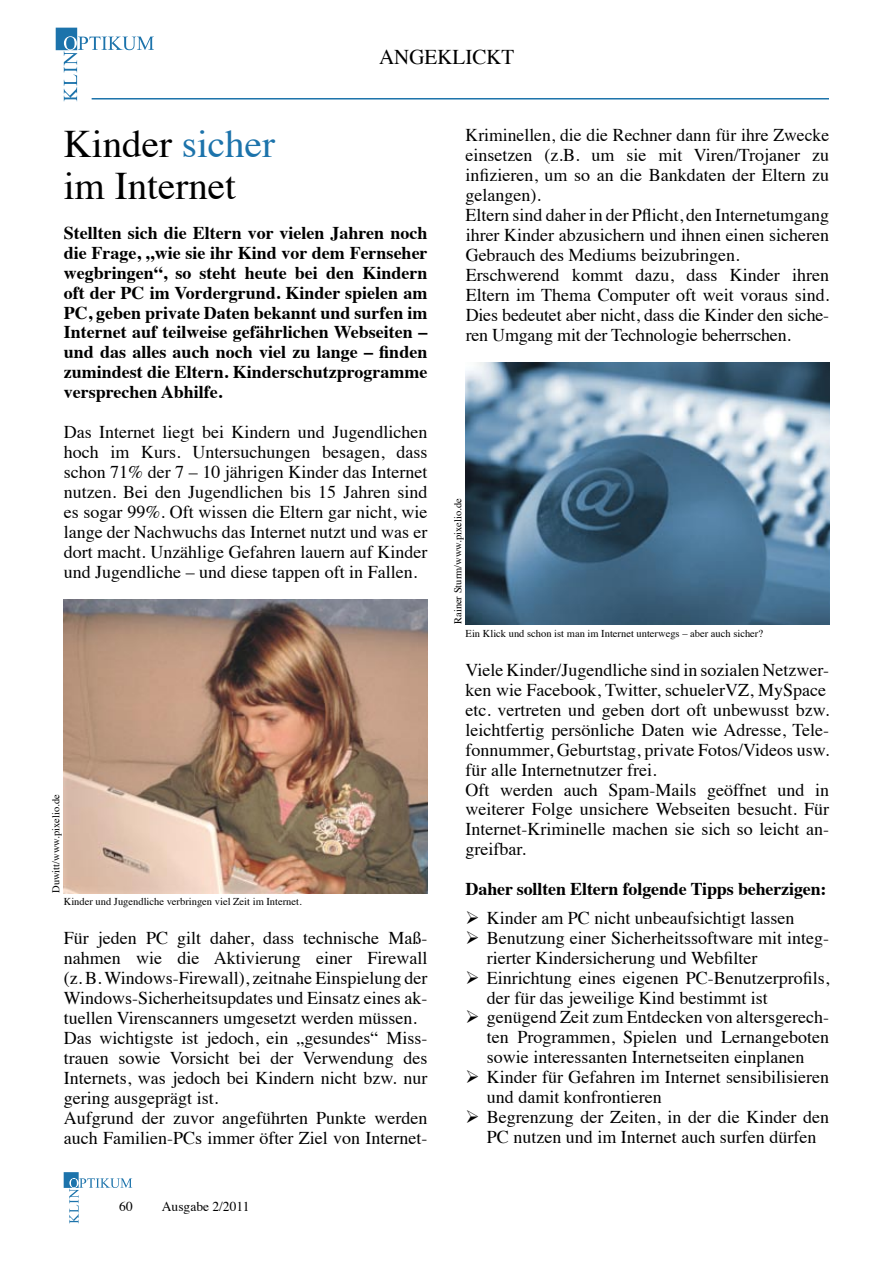
<style>
.page{position:relative;width:893px;height:1263px;background:#fff}
.page>*{position:absolute;margin:0;border:0;box-sizing:border-box;transform-origin:0 0}
.t1{font:39px/42px "Times";color:#000}
.t2{font:21px "Times";color:#000}
.t3{font:18px/20px "Times";color:#000}
.t4{font:700 18px/20px "Times";color:#000;text-align:justify}
.t5{font:13.5px "Times";color:#000}
.t6{font:10.5px "Times";color:#000}
.s1{color:#1c73ab}
</style>
<div class="page">
<svg style="left:56px;top:28px;width:98px;height:73px"></svg>
<hr style="left:92px;top:98px;width:737px;height:2px;background:#1c73ab">
<svg style="left:64px;top:1172px;width:68px;height:51px"></svg>
<img style="left:64px;top:600px;width:363px;height:293px">
<img style="left:466px;top:362px;width:363px;height:262px">
<p class="t2" style="left:379px;top:37px;width:30px">Angeklickt</p>
<h1 class="t1" style="left:64px;top:119px;width:213px">Kinder <span class="s1">sicher </span>im Internet</h1>
<p class="t4" style="left:64px;top:221px;width:365px">Stellten sich die Eltern vor vielen Jahren noch die Frage, „wie sie ihr Kind vor dem Fernseher wegbringen“, so steht heute bei den Kindern oft der PC im Vordergrund. Kinder spielen am PC, geben private Daten bekannt und surfen im Internet auf teilweise gefährlichen Webseiten – und das alles auch noch viel zu lange – finden zumindest die Eltern. Kinderschutzprogramme versprechen Abhilfe.</p>
<p class="t3" style="left:64px;top:421px;width:365px;text-align:justify">Das Internet liegt bei Kindern und Jugendlichen hoch im Kurs. Untersuchungen besagen, dass schon 71% der 7 – 10 jährigen Kinder das Internet nutzen. Bei den Jugendlichen bis 15 Jahren sind es sogar 99%. Oft wissen die Eltern gar nicht, wie lange der Nachwuchs das Internet nutzt und was er dort macht. Unzählige Gefahren lauern auf Kinder und Jugendliche – und diese tappen oft in Fallen.</p>
<p class="t6" style="left:46px;top:893px;width:100px;rotate:-90deg">Duwitt/www.pixelio.de</p>
<p class="t6" style="left:64px;top:891px;width:239px">Kinder und Jugendliche verbringen viel Zeit im Internet.</p>
<p class="t3" style="left:64px;top:926px;width:365px">Für jeden PC gilt daher, dass technische Maß&shy;nahmen wie die Aktivierung einer Firewall (z. B. Windows-Firewall), zeitnahe Einspielung der Windows-Sicherheitsupdates und Einsatz eines ak&shy;tuellen Virenscanners umgesetzt werden müssen.<br>Das wichtigste ist jedoch, ein „gesundes“ Miss&shy;trauen sowie Vorsicht bei der Verwendung des Internets, was jedoch bei Kindern nicht bzw. nur gering ausgeprägt ist.<br>Aufgrund der zuvor angeführten Punkte werden auch Familien-PCs immer öfter Ziel von Internet-</p>
<p class="t5" style="left:119px;top:1194px;width:15px">60</p>
<p class="t5" style="left:162px;top:1194px;width:89px">Ausgabe 2/2011</p>
<p class="t3" style="left:466px;top:123px;width:365px">Kriminellen, die die Rechner dann für ihre Zwecke einsetzen (z.B. um sie mit Viren/Trojaner zu infizieren, um so an die Bankdaten der Eltern zu gelangen).<br>Eltern sind daher in der Pflicht, den Internetumgang ihrer Kinder abzusichern und ihnen einen sicheren Gebrauch des Mediums beizubringen.<br>Erschwerend kommt dazu, dass Kinder ihren Eltern im Thema Computer oft weit voraus sind.<br>Dies bedeutet aber nicht, dass die Kinder den siche&shy;ren Umgang mit der Technologie beherrschen.</p>
<p class="t6" style="left:448px;top:624px;width:127px;rotate:-90deg">Rainer Sturm/www.pixelio.de</p>
<p class="t6" style="left:466px;top:623px;width:299px">Ein Klick und schon ist man im Internet unterwegs – aber auch sicher?</p>
<p class="t3" style="left:466px;top:658px;width:365px">Viele Kinder/Jugendliche sind in sozialen Netzwer&shy;ken wie Facebook, Twitter, schuelerVZ, MySpace etc. vertreten und geben dort oft unbewusst bzw. leichtfertig persönliche Daten wie Adresse, Tele&shy;fonnummer, Geburtstag, private Fotos/Videos usw. für alle Internetnutzer frei.<br>Oft werden auch Spam-Mails geöffnet und in weiterer Folge unsichere Webseiten besucht. Für Internet-Kriminelle machen sie sich so leicht an&shy;greifbar.</p>
<p class="t4" style="left:466px;top:877px;width:362px">Daher sollten Eltern folgende Tipps beherzigen:</p>
<p class="t3" style="left:466px;top:906px;width:330px">➢ Kinder am PC nicht unbeaufsichtigt lassen</p>
<p class="t3" style="left:487px;top:926px;width:344px;text-indent:-21px">➢ Benutzung einer Sicherheitssoftware mit integ&shy;rierter Kindersicherung und Webfilter</p>
<p class="t3" style="left:487px;top:966px;width:344px;text-indent:-21px">➢ Einrichtung eines eigenen PC-Benutzerprofils, der für das jeweilige Kind bestimmt ist</p>
<p class="t3" style="left:487px;top:1006px;width:344px;text-align:justify;text-indent:-21px">➢ genügend Zeit zum Entdecken von altersgerech&shy;ten Programmen, Spielen und Lernangeboten sowie interessanten Internetseiten einplanen</p>
<p class="t3" style="left:487px;top:1066px;width:344px;text-indent:-21px">➢ Kinder für Gefahren im Internet sensibilisieren und damit konfrontieren</p>
<p class="t3" style="left:466px;top:1105px;width:365px;text-align:center">➢ Begrenzung der Zeiten, in der die Kinder den<br>PC nutzen und im Internet auch surfen dürfen</p>
</div>
